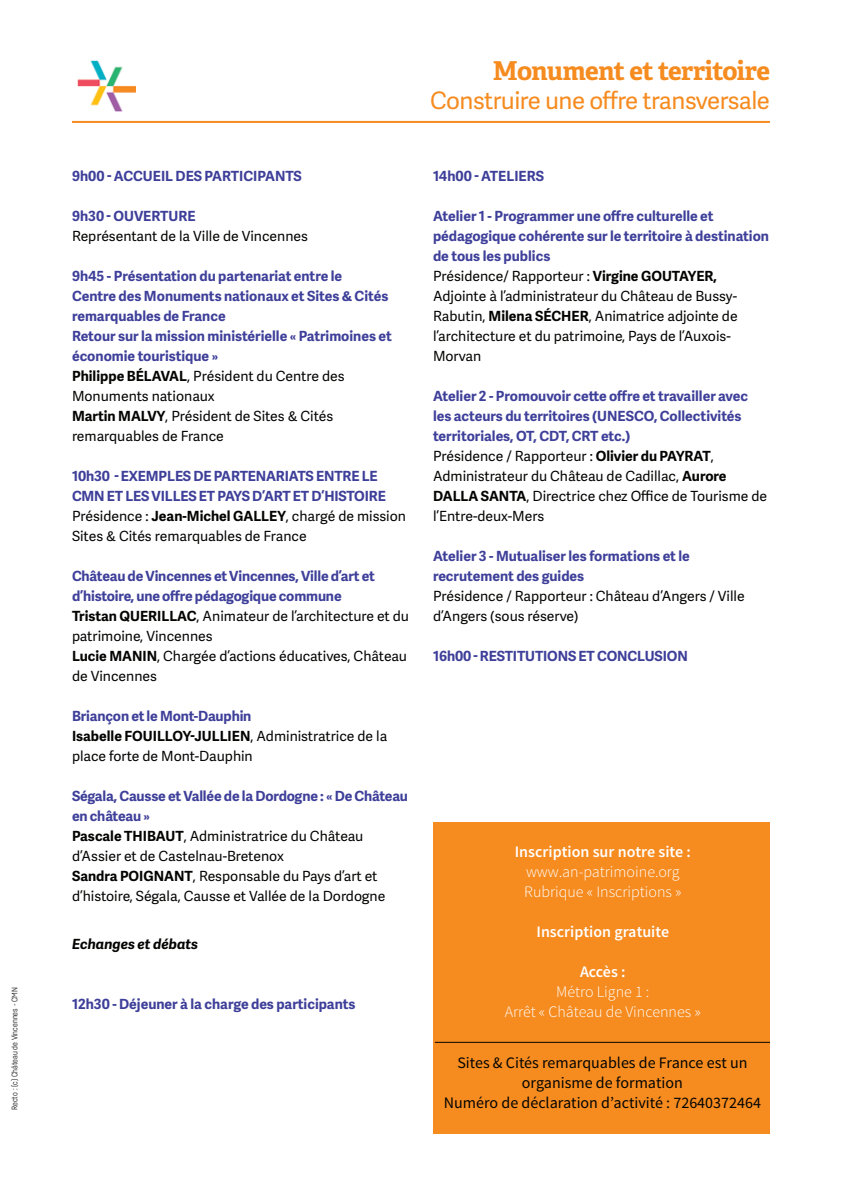
<style>
.page{position:relative;width:842px;height:1191px;background:#fff}
.page>*{position:absolute;margin:0;border:0;box-sizing:border-box;transform-origin:0 0}
.t1{font:700 26px "Adelle Basic";letter-spacing:-.025em;color:#f68b1f}
.t2{font:24px "Adelle Sans";letter-spacing:-.02em;color:#f68b1f}
.t3{font:16px/20px "Source Sans Pro";color:#040503;text-align:center}
.t4{font:300 16px/20px "Source Sans Pro";color:#fff;text-align:center}
.t5{font:600 16px "Source Sans Pro";color:#fff}
.t6{font:14px/20px "Adelle Sans";color:#040503}
.t7{font:700 14px/20px "Adelle Sans";letter-spacing:-.005em;color:#3e3f99}
.t8{font:italic 700 14px "Adelle Sans";color:#040503}
.t9{font:8px "Fabrikat";color:#231f20}
.s1{font-weight:700}
</style>
<div class="page">
<div style="left:433px;top:822px;width:337px;height:312px;background:#f68b1f"></div>
<hr style="left:72px;top:121px;width:698px;height:2px;background:#f68b1f">
<img style="left:78px;top:60px;width:57px;height:51px">
<hr style="left:435px;top:1041px;width:335px;height:1px;background:#040503">
<p class="t9" style="left:10px;top:1110px;width:125px;rotate:-90deg">Recto : (c) Château de Vincennes - CMN</p>
<p class="t1" style="left:493px;top:54px;width:279px">Monument et territoire</p>
<p class="t2" style="left:430px;top:84px;width:341px">Construire une offre transversale</p>
<p class="t7" style="left:72px;top:165px;width:231px">9h00 - ACCUEIL DES PARTICIPANTS</p>
<p class="t7" style="left:72px;top:205px;width:125px">9h30 - OUVERTURE</p>
<p class="t6" style="left:72px;top:225px;width:237px">Représentant de la Ville de Vincennes</p>
<p class="t7" style="left:72px;top:265px;width:318px">9h45 - Présentation du partenariat entre le<br>Centre des Monuments nationaux et Sites &amp; Cités remarquables de France</p>
<p class="t7" style="left:72px;top:325px;width:321px">Retour sur la mission ministérielle « Patrimoines et économie touristique »</p>
<p class="t6" style="left:72px;top:365px;width:274px"><span class="s1">Philippe BÉLAVAL</span>, Président du Centre des<br>Monuments nationaux</p>
<p class="t6" style="left:72px;top:405px;width:263px"><span class="s1">Martin MALVY</span>, Président de Sites &amp; Cités remarquables de France</p>
<p class="t7" style="left:72px;top:465px;width:315px">10h30 - EXEMPLES DE PARTENARIATS ENTRE LE<br>CMN ET LES VILLES ET PAYS D’ART ET D’HISTOIRE</p>
<p class="t6" style="left:72px;top:505px;width:335px">Présidence : <span class="s1">Jean-Michel GALLEY</span>, chargé de mission<br>Sites &amp; Cités remarquables de France</p>
<p class="t7" style="left:72px;top:565px;width:304px">Château de Vincennes et Vincennes, Ville d’art et d’histoire, une offre pédagogique commune</p>
<p class="t6" style="left:72px;top:605px;width:338px"><span class="s1">Tristan QUERILLAC</span>, Animateur de l’architecture et du patrimoine, Vincennes</p>
<p class="t6" style="left:72px;top:645px;width:337px"><span class="s1">Lucie MANIN</span>, Chargée d’actions éducatives, Château de Vincennes</p>
<p class="t7" style="left:72px;top:705px;width:181px">Briançon et le Mont-Dauphin</p>
<p class="t6" style="left:72px;top:725px;width:317px"><span class="s1">Isabelle FOUILLOY-JULLIEN</span>, Administratrice de la place forte de Mont-Dauphin</p>
<p class="t7" style="left:72px;top:785px;width:337px">Ségala, Causse et Vallée de la Dordogne : « De Château en château »</p>
<p class="t6" style="left:72px;top:825px;width:293px"><span class="s1">Pascale THIBAUT</span>, Administratrice du Château d’Assier et de Castelnau-Bretenox</p>
<p class="t6" style="left:72px;top:865px;width:315px"><span class="s1">Sandra POIGNANT</span>, Responsable du Pays d’art et d’histoire, Ségala, Causse et Vallée de la Dordogne</p>
<p class="t8" style="left:72px;top:934px;width:128px">Echanges et débats</p>
<p class="t7" style="left:72px;top:993px;width:285px">12h30 - Déjeuner à la charge des participants</p>
<p class="t7" style="left:433px;top:165px;width:113px">14h00 - ATELIERS</p>
<p class="t7" style="left:433px;top:205px;width:338px">Atelier 1 - Programmer une offre culturelle et pédagogique cohérente sur le territoire à destination de tous les publics</p>
<p class="t6" style="left:433px;top:265px;width:306px">Présidence/ Rapporteur : <span class="s1">Virgine GOUTAYER, </span>Adjointe à l’administrateur du Château de Bussy-Rabutin, <span class="s1">Milena SÉCHER</span>, Animatrice adjointe de l’architecture et du patrimoine, Pays de l’Auxois-Morvan</p>
<p class="t7" style="left:433px;top:385px;width:317px">Atelier 2 - Promouvoir cette offre et travailler avec les acteurs du territoires (UNESCO, Collectivités territoriales, OT, CDT, CRT etc.)</p>
<p class="t6" style="left:433px;top:445px;width:336px">Présidence / Rapporteur : <span class="s1">Olivier du PAYRAT</span>, Administrateur du Château de Cadillac, <span class="s1">Aurore DALLA SANTA</span>, Directrice chez Office de Tourisme de l’Entre-deux-Mers</p>
<p class="t7" style="left:433px;top:545px;width:258px">Atelier 3 - Mutualiser les formations et le recrutement des guides</p>
<p class="t6" style="left:433px;top:585px;width:313px">Présidence / Rapporteur : Château d’Angers / Ville d’Angers (sous réserve)</p>
<p class="t7" style="left:433px;top:645px;width:256px">16h00 - RESTITUTIONS ET CONCLUSION</p>
<p class="t5" style="left:515px;top:841px;width:178px">Inscription sur notre site :</p>
<p class="t4" style="left:526px;top:862px;width:155px">www.an-patrimoine.org</p>
<p class="t4" style="left:524px;top:882px;width:159px">Rubrique « Inscriptions »</p>
<p class="t5" style="left:536px;top:921px;width:134px">Inscription gratuite</p>
<p class="t5" style="left:580px;top:961px;width:47px">Accès :</p>
<p class="t4" style="left:505px;top:982px;width:198px">Métro Ligne 1 :<br>Arrêt « Château de Vincennes »</p>
<p class="t3" style="left:457px;top:1052px;width:292px">Sites &amp; Cités remarquables de France est un organisme de formation</p>
<p class="t3" style="left:444px;top:1092px;width:318px">Numéro de déclaration d’activité : 72640372464</p>
</div>
